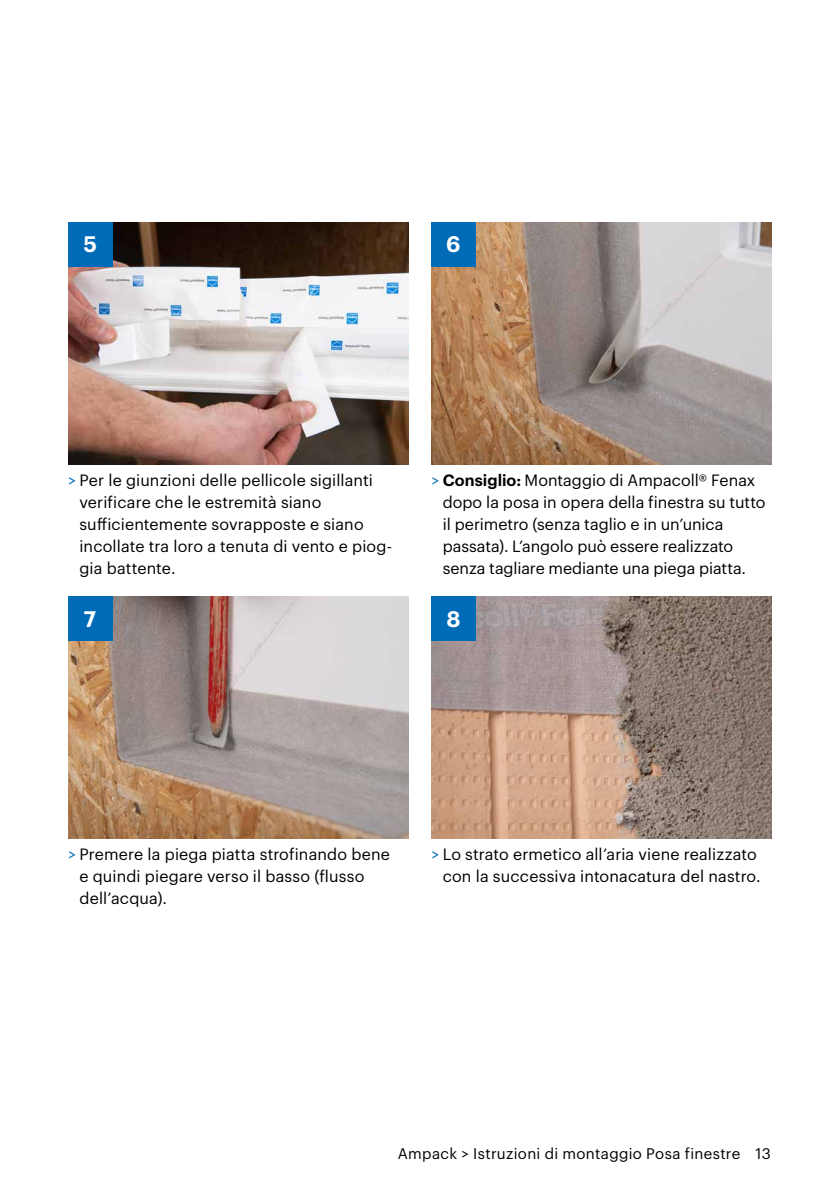
<style>
.page{position:relative;width:840px;height:1191px;background:#fff}
.page>*{position:absolute;margin:0;border:0;box-sizing:border-box;transform-origin:0 0}
.t1{font:600 22px "Graphik";color:#fff}
.t2{font:16px/22px "Graphik";letter-spacing:.005em;color:#000}
.t3{font:15px "Graphik";letter-spacing:.025em;color:#000}
.s1{color:#006cb7}
.s2{font-weight:600}
</style>
<div class="page">
<img style="left:68px;top:223px;width:340px;height:241px">
<div style="left:68px;top:223px;width:44px;height:44px;background:#006cb7"></div>
<img style="left:431px;top:223px;width:340px;height:241px">
<div style="left:431px;top:223px;width:44px;height:44px;background:#006cb7"></div>
<img style="left:68px;top:597px;width:340px;height:242px">
<div style="left:68px;top:597px;width:44px;height:44px;background:#006cb7"></div>
<img style="left:431px;top:597px;width:340px;height:242px">
<div style="left:431px;top:597px;width:44px;height:44px;background:#006cb7"></div>
<h1 class="t1" style="left:83px;top:228px;width:15px">5</h1>
<h1 class="t1" style="left:446px;top:228px;width:16px">6</h1>
<p class="t2" style="left:79px;top:468px;width:314px;text-indent:-11px"><span class="s1">&gt;</span> Per le giunzioni delle pellicole sigillanti verificare che le estremità siano sufficientemente sovrapposte e siano incollate tra loro a tenuta di vento e piog&shy;gia battente.</p>
<p class="t2" style="left:442px;top:468px;width:324px;text-indent:-11px"><span class="s1">&gt;</span> <span class="s2">Consiglio:</span> Montaggio di Ampacoll® Fenax dopo la posa in opera della finestra su tutto il perimetro (senza taglio e in un’unica passata). L’angolo può essere realizzato senza tagliare mediante una piega piatta.</p>
<h1 class="t1" style="left:84px;top:602px;width:14px">7</h1>
<h1 class="t1" style="left:446px;top:602px;width:16px">8</h1>
<p class="t2" style="left:79px;top:842px;width:312px;text-indent:-11px"><span class="s1">&gt;</span> Premere la piega piatta strofinando bene e quindi piegare verso il basso (flusso dell’acqua).</p>
<p class="t2" style="left:431px;top:842px;width:331px;text-align:right"><span class="s1">&gt;</span> Lo strato ermetico all’aria viene realizzato con la successiva intonacatura del nastro.</p>
<p class="t3" style="left:397px;top:1142px;width:374px">Ampack &gt; Istruzioni di montaggio Posa finestre 13</p>
</div>
